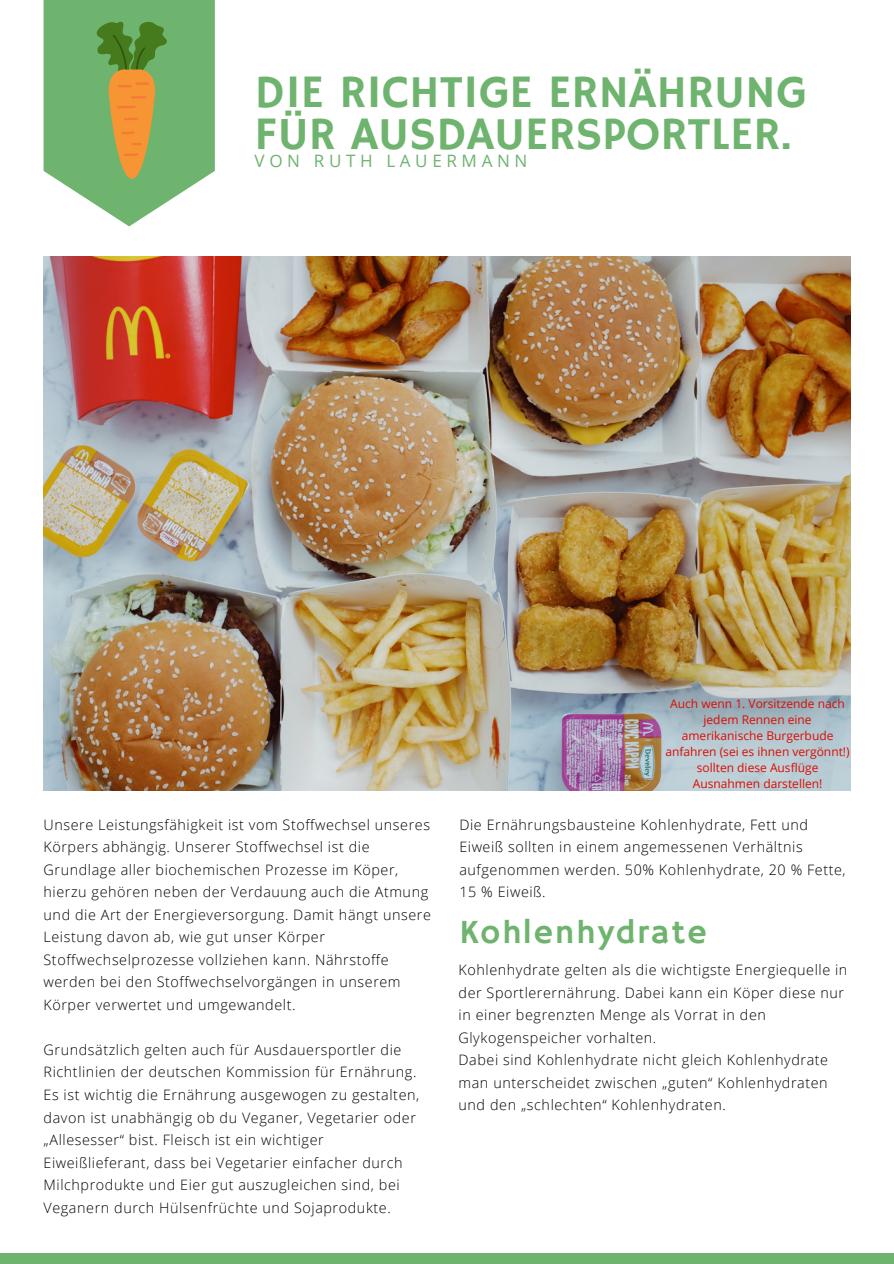
<style>
.page{position:relative;width:894px;height:1264px;background:#fff}
.page>*{position:absolute;margin:0;border:0;box-sizing:border-box;transform-origin:0 0}
.t1{font:46.35px/41.7px "Hammersmith One";color:#6eb36e}
.t2{font:33.6px "Hammersmith One";letter-spacing:.05em;color:#6eb36e}
.t3{font:17.1px "Open Sans";letter-spacing:.27em;color:#6eb36e}
.t4{font:300 14.4px/22.5px "Open Sans";letter-spacing:.04em;color:#000}
.t5{font:12px/16px "Open Sans";color:#d90e04;text-align:center}
</style>
<div class="page">
<img style="left:44px;top:257px;width:806px;height:533px">
<div style="left:0;top:1253px;width:893px;height:10px;background:#6eb36e"></div>
<svg style="left:44px;top:0;width:171px;height:226px;background:#8ab575"></svg>
<p class="t1" style="left:254px;top:74px;width:553px">DIE RICHTIGE ERNÄHRUNG<br>FÜR AUSDAUERSPORTLER.</p>
<p class="t3" style="left:254px;top:148px;width:274px">VON RUTH LAUERMANN</p>
<p class="t4" style="left:44px;top:812px;width:389px">Unsere Leistungsfähigkeit ist vom Stoffwechsel unseres Körpers abhängig. Unserer Stoffwechsel ist die Grundlage aller biochemischen Prozesse im Köper, hierzu gehören neben der Verdauung auch die Atmung und die Art der Energieversorgung. Damit hängt unsere Leistung davon ab, wie gut unser Körper Stoffwechselprozesse vollziehen kann. Nährstoffe werden bei den Stoffwechselvorgängen in unserem Körper verwertet und umgewandelt.</p>
<p class="t4" style="left:44px;top:1038px;width:374px">Grundsätzlich gelten auch für Ausdauersportler die<br>Richtlinien der deutschen Kommission für Ernährung.</p>
<p class="t4" style="left:44px;top:1083px;width:377px">Es ist wichtig die Ernährung ausgewogen zu gestalten, davon ist unabhängig ob du Veganer, Vegetarier oder „Allesesser“ bist. Fleisch ist ein wichtiger Eiweißlieferant, dass bei Vegetarier einfacher durch Milchprodukte und Eier gut auszugleichen sind, bei Veganern durch Hülsenfrüchte und Sojaprodukte.</p>
<p class="t5" style="left:665px;top:695px;width:186px">Auch wenn 1. Vorsitzende nach jedem Rennen eine amerikanische Burgerbude anfahren (sei es ihnen vergönnt!) sollten diese Ausflüge<br>Ausnahmen darstellen!</p>
<p class="t4" style="left:459px;top:812px;width:388px">Die Ernährungsbausteine Kohlenhydrate, Fett und Eiweiß sollten in einem angemessenen Verhältnis aufgenommen werden. 50% Kohlenhydrate, 20 % Fette, 15 % Eiweiß.</p>
<p class="t2" style="left:459px;top:913px;width:249px">Kohlenhydrate</p>
<p class="t4" style="left:458px;top:958px;width:390px">Kohlenhydrate gelten als die wichtigste Energiequelle in der Sportlerernährung. Dabei kann ein Köper diese nur in einer begrenzten Menge als Vorrat in den Glykogenspeicher vorhalten.</p>
<p class="t4" style="left:458px;top:1048px;width:371px;text-align:justify">Dabei sind Kohlenhydrate nicht gleich Kohlenhydrate man unterscheidet zwischen „guten“ Kohlenhydraten und den „schlechten“ Kohlenhydraten.</p>
</div>
